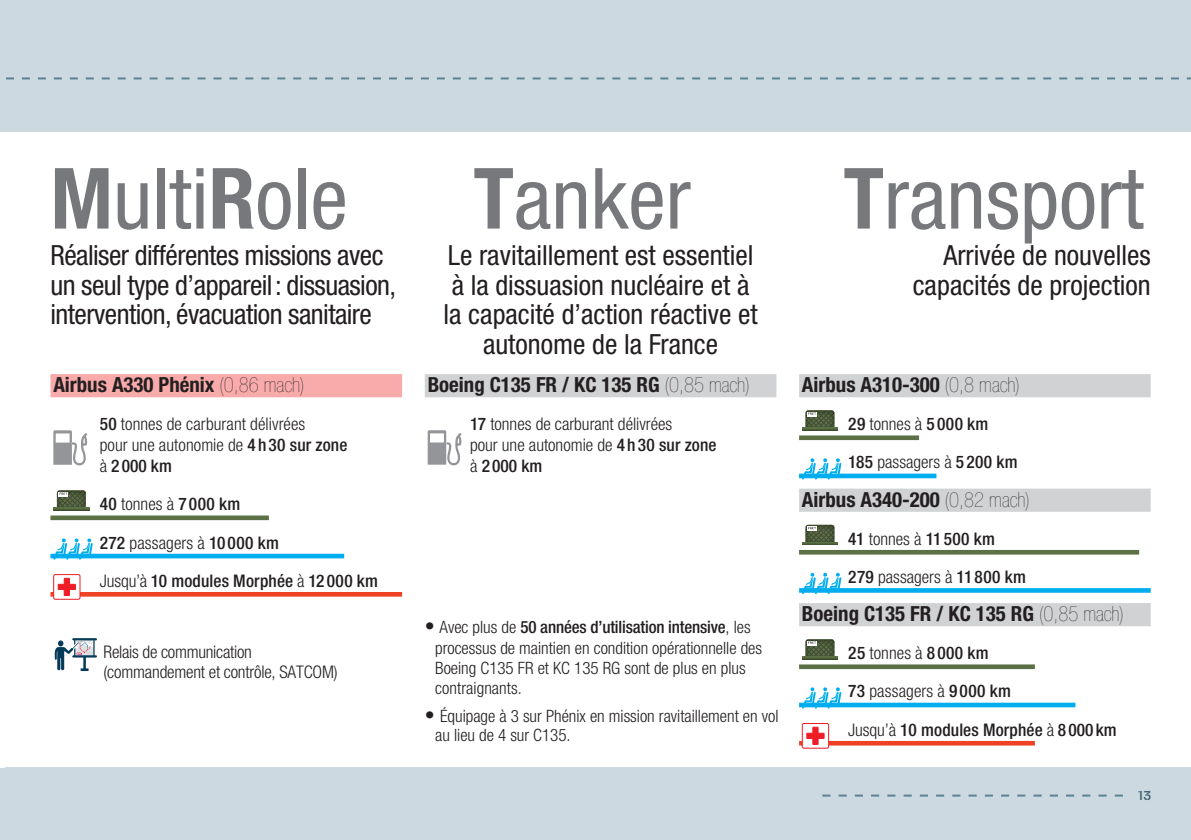
<style>
.page{position:relative;width:1191px;height:840px;background:#fff}
.page>*{position:absolute;margin:0;border:0;box-sizing:border-box;transform-origin:0 0}
.t1{font:condensed 84.6px "Helvetica Neue LT Std";color:#76787b}
.t2{font:condensed 27.8px/29.6px "Helvetica Neue LT Std";color:#231f20;text-align:center}
.t3{font:condensed 27.8px/29.6px "Helvetica Neue LT Std";letter-spacing:-.02em;color:#231f20}
.t4{font:700 condensed 20.8px "Helvetica Neue LT Std";color:#231f20}
.t5{font:500 condensed 17.4px/38.2px "Helvetica Neue LT Std";letter-spacing:.01em;color:#231f20}
.t6{font:300 condensed 17.4px/20.8px "Helvetica Neue LT Std";color:#231f20}
.t7{font:300 condensed 17px/20px "Helvetica Neue LT Std";color:#231f20}
.t8{font:500 14px "Paralucent Stencil";color:#3f5f6e}
.s1{font-weight:700}
.s2{font-weight:200}
.s3{font-weight:500}
.s4{font-weight:300}
.s5{font-weight:300;color:#fff}
.s6{font-size:24.4px;color:#fff}
.s7{font-size:20px}
</style>
<div class="page">
<div style="left:799px;top:374px;width:351px;height:23px;background:#d1d2d4"></div>
<div style="left:799px;top:435px;width:120px;height:5px;background:#5b7044"></div>
<div style="left:799px;top:473px;width:137px;height:5px;background:#00aeef"></div>
<div style="left:799px;top:488px;width:351px;height:23px;background:#d1d2d4"></div>
<div style="left:799px;top:549px;width:340px;height:5px;background:#5b7044"></div>
<svg style="left:799px;top:588px;width:351px;height:4px"></svg>
<div style="left:799px;top:602px;width:351px;height:24px;background:#d1d2d4"></div>
<svg style="left:799px;top:664px;width:236px;height:4px"></svg>
<div style="left:799px;top:702px;width:276px;height:5px;background:#00aeef"></div>
<div style="left:799px;top:740px;width:236px;height:5px;background:#ef4224"></div>
<svg style="left:802px;top:427px;width:36px;height:3px"></svg>
<svg style="left:805px;top:410px;width:29px;height:20px"></svg>
<svg style="left:800px;top:458px;width:42px;height:22px"></svg>
<hr style="left:802px;top:542px;width:36px;height:2px;background:#566a40">
<svg style="left:805px;top:524px;width:29px;height:18px"></svg>
<svg style="left:800px;top:572px;width:42px;height:22px"></svg>
<hr style="left:802px;top:656px;width:36px;height:2px;background:#596e43">
<svg style="left:805px;top:639px;width:29px;height:17px"></svg>
<svg style="left:800px;top:687px;width:42px;height:22px"></svg>
<svg style="left:801px;top:723px;width:28px;height:25px"></svg>
<div style="left:425px;top:374px;width:351px;height:23px;background:#d1d2d4"></div>
<svg style="left:428px;top:430px;width:34px;height:35px"></svg>
<div style="left:50px;top:374px;width:352px;height:23px;background:#f8abaa"></div>
<div style="left:50px;top:515px;width:219px;height:5px;background:#5b7044"></div>
<div style="left:50px;top:553px;width:294px;height:5px;background:#00aeef"></div>
<div style="left:50px;top:591px;width:352px;height:5px;background:#ef4224"></div>
<svg style="left:53px;top:430px;width:34px;height:35px"></svg>
<svg style="left:53px;top:507px;width:36px;height:3px"></svg>
<svg style="left:57px;top:490px;width:29px;height:20px"></svg>
<svg style="left:52px;top:538px;width:42px;height:22px"></svg>
<svg style="left:53px;top:574px;width:28px;height:25px"></svg>
<svg style="left:55px;top:638px;width:42px;height:32px"></svg>
<hr style="left:5px;top:766px;width:1186px;height:2px;background:#ccd9e1">
<div style="left:0;top:768px;width:1191px;height:71px;background:#ccd9e1"></div>
<svg style="left:822px;top:794px;width:301px;height:2px"></svg>
<div style="left:0;top:0;width:1191px;height:132px;background:#ccd9e1"></div>
<svg style="left:6px;top:77px;width:1185px;height:2px"></svg>
<p class="t1" style="left:50px;top:149px;width:299px"><span class="s1">M</span>ulti<span class="s1">R</span>ole</p>
<p class="t1" style="left:473px;top:149px;width:219px"><span class="s1">T</span>anker</p>
<p class="t1" style="left:843px;top:149px;width:302px"><span class="s1">T</span>ransport</p>
<p class="t2" style="left:443px;top:240px;width:315px">Le ravitaillement est essentiel à la dissuasion nucléaire et à la capacité d’action réactive et autonome de la France</p>
<p class="t2" style="left:912px;top:240px;width:239px;text-align:right">Arrivée de nouvelles capacités de projection</p>
<p class="t3" style="left:50px;top:240px;width:347px">Réaliser différentes missions avec un seul type d’appareil : dissuasion, intervention, évacuation sanitaire</p>
<p class="t4" style="left:53px;top:372px;width:252px">Airbus A330 Phénix <span class="s2">(0,86 mach)</span></p>
<p class="t6" style="left:100px;top:413px;width:249px"><span class="s3">50</span> tonnes de carburant délivrées<br>pour une autonomie de <span class="s3">4 h 30 sur zone </span>à <span class="s3">2 000 km</span></p>
<p class="t5" style="left:100px;top:484px;width:280px">40 <span class="s4">tonnes à</span> 7 000 km<br>272 <span class="s4">passagers à</span> 10 000 km<span class="s5">…<br></span><span class="s4">Jusqu’à</span> 10 modules Morphée <span class="s4">à</span> 12 000 km</p>
<p class="t6" style="left:104px;top:640px;width:235px">Relais de communication (commandement et contrôle, SATCOM)</p>
<p class="t4" style="left:428px;top:372px;width:323px">Boeing C135 FR / KC 135 RG <span class="s2">(0,85 mach)</span></p>
<p class="t6" style="left:470px;top:413px;width:248px"><span class="s3">17</span> tonnes de carburant délivrées<br>pour une autonomie de <span class="s3">4 h 30 sur zone </span>à <span class="s3">2 000 km</span><span class="s6">…</span></p>
<p class="t7" style="left:435px;top:616px;width:328px;text-indent:-10px"><span class="s7">•</span> Avec plus de <span class="s3">50 années d’utilisation intensive</span>, les processus de maintien en condition opérationnelle des Boeing C135 FR et KC 135 RG sont de plus en plus contraignants.</p>
<p class="t7" style="left:435px;top:705px;width:345px;line-height:19.4px;text-indent:-10px"><span class="s7">•</span> Équipage à 3 sur Phénix en mission ravitaillement en vol au lieu de 4 sur C135.</p>
<p class="t4" style="left:802px;top:372px;width:219px">Airbus A310-300 <span class="s2">(0,8 mach)</span></p>
<p class="t5" style="left:848px;top:404px;width:171px">29 <span class="s4">tonnes à</span> 5 000 km<br>185 <span class="s4">passagers à</span> 5 200 km</p>
<p class="t4" style="left:802px;top:486px;width:229px">Airbus A340-200 <span class="s2">(0,82 mach)</span></p>
<p class="t5" style="left:848px;top:519px;width:179px">41 <span class="s4">tonnes à</span> 11 500 km<br>279 <span class="s4">passagers à</span> 11 800 km</p>
<p class="t4" style="left:802px;top:600px;width:323px">Boeing C135 FR / KC 135 RG <span class="s2">(0,85 mach)</span></p>
<p class="t5" style="left:848px;top:633px;width:270px">25 <span class="s4">tonnes à</span> 8 000 km<br>73 <span class="s4">passagers à</span> 9 000 km<br><span class="s4">Jusqu’à</span> 10 modules Morphée <span class="s4">à</span> 8 000 km</p>
<p class="t8" style="left:1143px;top:783px;width:14px">13</p>
<p class="t8" style="left:1138px;top:785px;width:14px">13</p>
</div>
